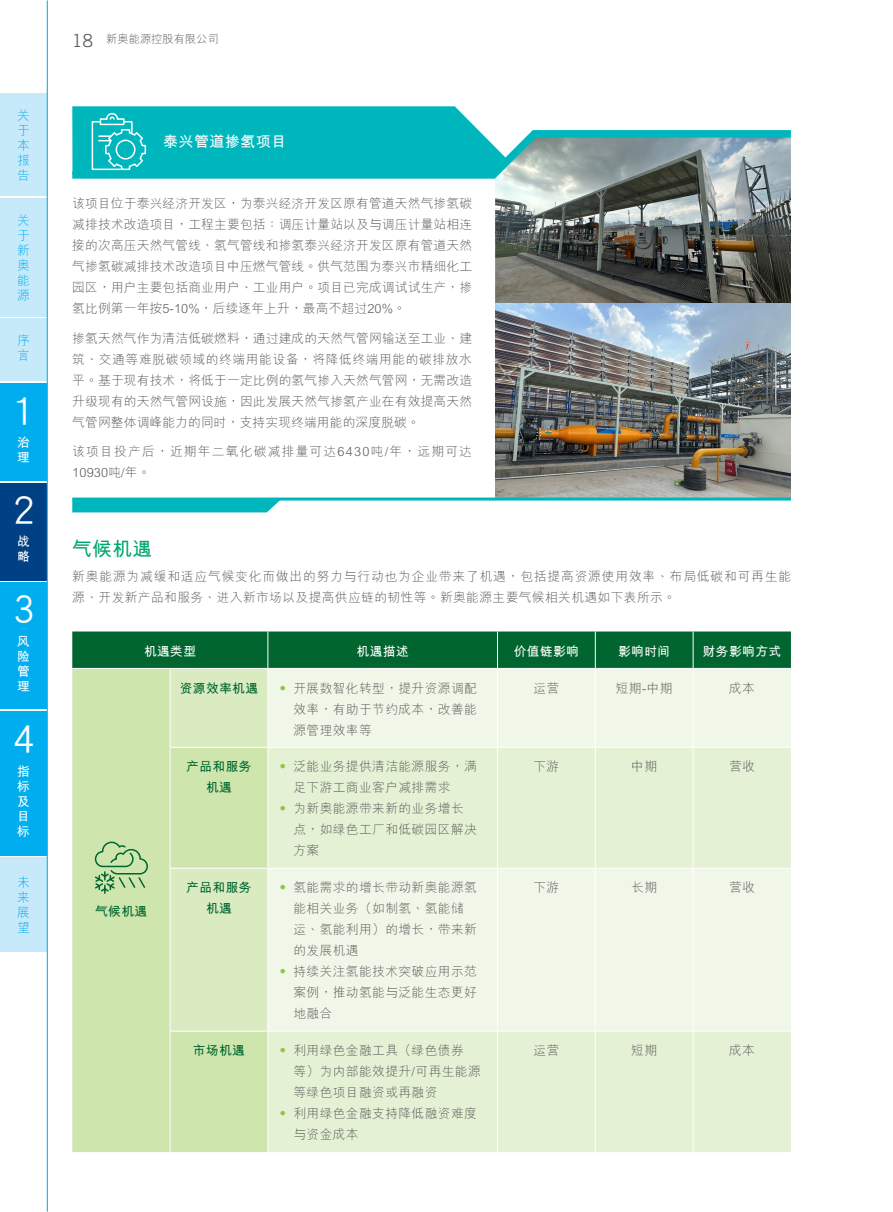
<style>
.page{position:relative;width:893px;height:1212px;background:#fff}
.page>*{position:absolute;margin:0;border:0;box-sizing:border-box;transform-origin:0 0}
.t1{font:37.5px "DF Hei HK W5";color:#fff}
.t2{font:700 19.5px "M Hei HKS";color:#00a76d}
.t3{font:700 15px "M Hei HKS";letter-spacing:.03em;color:#fff}
.t4{font:300 12.75px/21px "M Hei HKS";letter-spacing:.03em;color:#58595b}
.t5{font:300 12.75px/21px "M Hei HKS";letter-spacing:.065em;color:#58595b}
.t6{font:300 12.75px/21px "M Hei HKS";letter-spacing:.095em;color:#58595b}
.t7{font:700 12.75px/15px "M Hei HKS";letter-spacing:.03em;color:#fff}
.t8{font:700 12.75px/21px "M Hei HKS";letter-spacing:.03em;color:#00652e;text-align:center}
.t9{font:300 12.75px/15px "M Hei HKS";color:#00aeef;text-align:justify}
.t10{font:300 11.25px "M Hei HKS";color:#58595b}
.s1{font-family:"Trade Gothic LT Std";font-size:18px}
.s2{color:#8dc63f}
</style>
<div class="page">
<div style="left:0;top:857px;width:47px;height:95px;background:#c7eafb"></div>
<div style="left:0;top:198px;width:47px;height:118px;background:#c7eafb"></div>
<div style="left:0;top:93px;width:47px;height:103px;background:#c7eafb"></div>
<div style="left:0;top:318px;width:47px;height:63px;background:#c7eafb"></div>
<div style="left:0;top:383px;width:47px;height:97px;background:#00aeef"></div>
<div style="left:0;top:483px;width:47px;height:97px;background:#004185"></div>
<div style="left:0;top:583px;width:47px;height:126px;background:#00aeef"></div>
<div style="left:0;top:711px;width:47px;height:144px;background:#00aeef"></div>
<hr style="left:47px;top:1px;width:1px;height:1210px;background:#00aeef">
<img style="left:495px;top:182px;width:296px;height:315px">
<div style="left:72px;top:1031px;width:195px;height:121px;background:#cfe5ae"></div>
<div style="left:268px;top:1032px;width:523px;height:120px;background:#e5f1d4"></div>
<hr style="left:170px;top:1031px;width:98px;height:1px;background:#fff">
<hr style="left:170px;top:1031px;width:1px;height:121px;background:#fff">
<hr style="left:497px;top:1031px;width:1px;height:121px;background:#fff">
<hr style="left:595px;top:1031px;width:1px;height:121px;background:#fff">
<hr style="left:693px;top:1031px;width:1px;height:121px;background:#fff">
<svg style="left:72px;top:631px;width:719px;height:400px;background:#d0e4c6"></svg>
<hr style="left:72px;top:497px;width:719px;height:3px;background:#00b6bd">
<svg style="left:72px;top:106px;width:719px;height:76px"></svg>
<div style="left:72px;top:500px;width:209px;height:12px;background:#00b6bd"></div>
<p class="t9" style="left:17px;top:107px;width:14px">關於本報告</p>
<p class="t9" style="left:17px;top:212px;width:14px">關於新奧能源</p>
<p class="t9" style="left:17px;top:332px;width:14px">序言</p>
<h1 class="t1" style="left:13px;top:391px;width:23px">1</h1>
<p class="t7" style="left:17px;top:434px;width:14px">治理</p>
<h1 class="t1" style="left:13px;top:490px;width:23px">2</h1>
<p class="t7" style="left:17px;top:533px;width:14px">戰略</p>
<h1 class="t1" style="left:13px;top:589px;width:23px">3</h1>
<p class="t7" style="left:17px;top:633px;width:14px;text-align:justify">風險管理</p>
<h1 class="t1" style="left:13px;top:719px;width:23px">4</h1>
<p class="t7" style="left:17px;top:762px;width:14px;text-align:justify">指標及目標</p>
<p class="t9" style="left:17px;top:874px;width:14px">未來展望</p>
<p class="t10" style="left:72px;top:31px;width:148px"><span class="s1">18</span> 新奧能源控股有限公司</p>
<p class="t3" style="left:163px;top:131px;width:125px">泰興管道摻氫項目</p>
<p class="t4" style="left:72px;top:192px;width:401px;text-align:justify">該項目位於泰興經濟開發區，為泰興經濟開發區原有管道天然氣摻氫碳減排技術改造項目，工程主要包括：調壓計量站以及與調壓計量站相連接的次高壓天然氣管線、氫氣管線和摻氫泰興經濟開發區原有管道天然氣摻氫碳減排技術改造項目中壓燃氣管線。供氣範圍為泰興市精細化工園區，用戶主要包括商業用戶、工業用戶。項目已完成調試試生產，摻氫比例第一年按5-10%，後續逐年上升，最高不超過20%。</p>
<p class="t4" style="left:72px;top:327px;width:401px;text-align:justify">摻氫天然氣作為清潔低碳燃料，通過建成的天然氣管網輸送至工業、建築、交通等難脫碳領域的終端用能設備，將降低終端用能的碳排放水平。基於現有技術，將低於一定比例的氫氣摻入天然氣管網，無需改造升級現有的天然氣管網設施，因此發展天然氣摻氫產業在有效提高天然氣管網整體調峰能力的同時，支持實現終端用能的深度脫碳。</p>
<p class="t6" style="left:72px;top:440px;width:401px">該項目投產後，近期年二氧化碳減排量可達6430噸/年，遠期可達<br>10930噸/年。</p>
<h2 class="t2" style="left:72px;top:535px;width:81px">氣候機遇</h2>
<p class="t5" style="left:72px;top:566px;width:720px">新奧能源為減緩和適應氣候變化而做出的努力與行動也為企業帶來了機遇，包括提高資源使用效率、佈局低碳和可再生能源、開發新產品和服務、進入新市場以及提高供應鏈的韌性等。新奧能源主要氣候相關機遇如下表所示。</p>
<p class="t7" style="left:144px;top:642px;width:54px">機遇類型</p>
<p class="t7" style="left:357px;top:642px;width:54px">機遇描述</p>
<p class="t7" style="left:514px;top:642px;width:67px">價值鏈影響</p>
<p class="t7" style="left:618px;top:642px;width:54px">影響時間</p>
<p class="t7" style="left:703px;top:642px;width:80px">財務影響方式</p>
<p class="t8" style="left:95px;top:900px;width:54px">氣候機遇</p>
<p class="t8" style="left:180px;top:676px;width:80px">資源效率機遇</p>
<p class="t4" style="left:293px;top:677px;width:185px;text-align:justify;text-indent:-17px"><span class="s2">•</span> 開展數智化轉型，提升資源調配效率，有助於節約成本，改善能源管理效率等</p>
<p class="t4" style="left:533px;top:677px;width:27px">運營</p>
<p class="t4" style="left:616px;top:677px;width:58px">短期-中期</p>
<p class="t4" style="left:729px;top:677px;width:27px">成本</p>
<p class="t8" style="left:186px;top:755px;width:67px">產品和服務機遇</p>
<p class="t4" style="left:293px;top:756px;width:185px;text-indent:-17px"><span class="s2">•</span> 泛能業務提供清潔能源服務，滿足下游工商業客戶減排需求</p>
<p class="t4" style="left:293px;top:798px;width:185px;text-indent:-17px"><span class="s2">•</span> 為新奧能源帶來新的業務增長點，如綠色工廠和低碳園區解決方案</p>
<p class="t4" style="left:533px;top:756px;width:27px">下游</p>
<p class="t4" style="left:631px;top:756px;width:27px">中期</p>
<p class="t4" style="left:729px;top:756px;width:27px">營收</p>
<p class="t8" style="left:186px;top:876px;width:67px">產品和服務機遇</p>
<p class="t4" style="left:293px;top:877px;width:185px;text-indent:-17px"><span class="s2">•</span> 氫能需求的增長帶動新奧能源氫能相關業務（如制氫、氫能儲運、氫能利用）的增長，帶來新的發展機遇</p>
<p class="t4" style="left:293px;top:961px;width:185px;text-align:justify;text-indent:-17px"><span class="s2">•</span> 持續關注氫能技術突破應用示範案例，推動氫能與泛能生態更好地融合</p>
<p class="t8" style="left:193px;top:1039px;width:54px">市場機遇</p>
<p class="t4" style="left:293px;top:1039px;width:189px;text-indent:-17px"><span class="s2">•</span> 利用綠色金融工具（綠色債券<br>等）為內部能效提升/可再生能源等綠色項目融資或再融資</p>
<p class="t4" style="left:293px;top:1102px;width:185px;text-indent:-17px"><span class="s2">•</span> 利用綠色金融支持降低融資難度與資金成本</p>
<p class="t4" style="left:533px;top:877px;width:27px">下游</p>
<p class="t4" style="left:631px;top:877px;width:27px">長期</p>
<p class="t4" style="left:729px;top:877px;width:27px">營收</p>
<p class="t4" style="left:533px;top:1039px;width:27px">運營</p>
<p class="t4" style="left:631px;top:1039px;width:27px">短期</p>
<p class="t4" style="left:729px;top:1039px;width:27px">成本</p>
</div>
